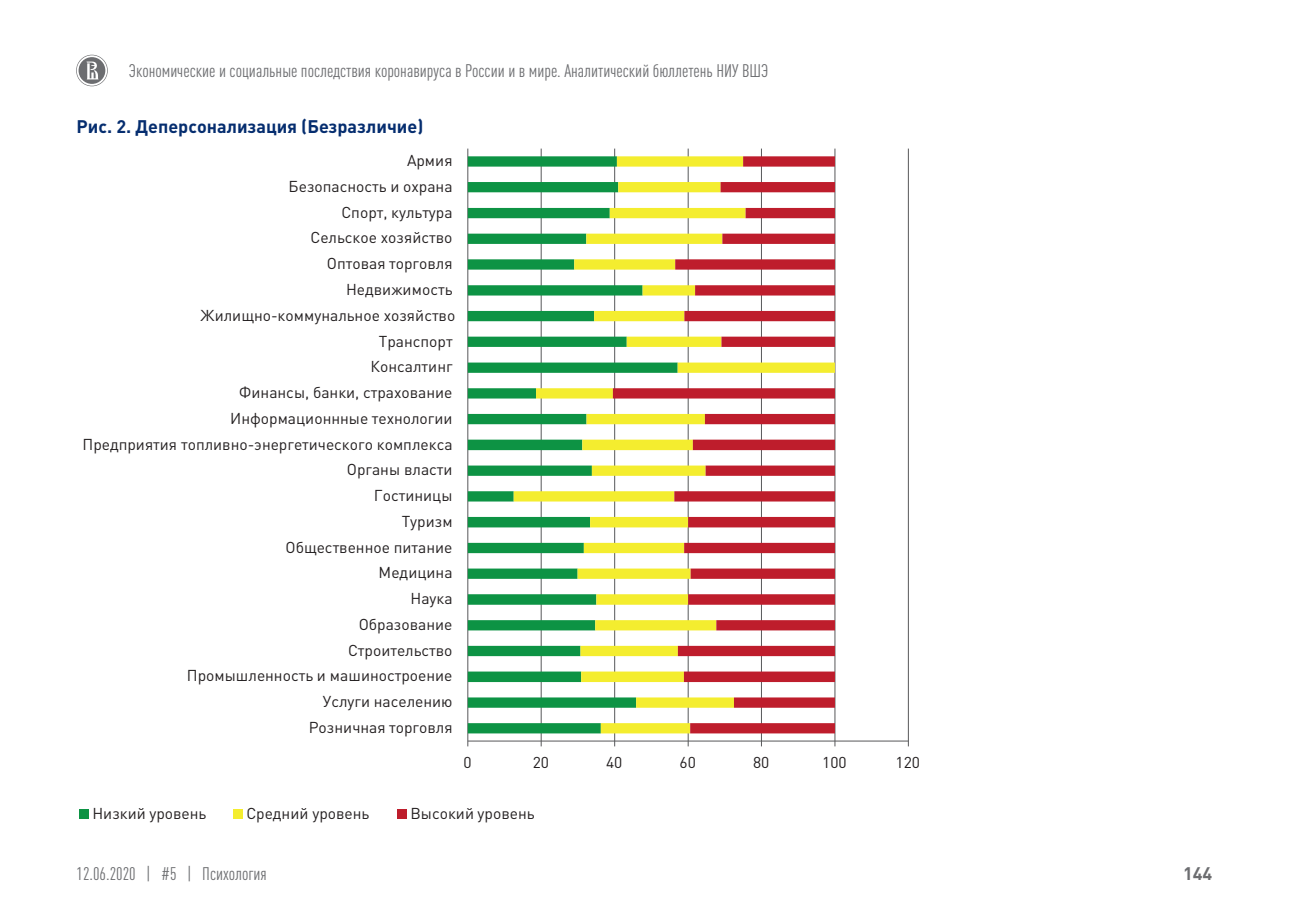
<style>
.page{position:relative;width:1289px;height:919px;background:#fff}
.page>*{position:absolute;margin:0;border:0;box-sizing:border-box;transform-origin:0 0}
.t1{font:condensed 18px "DIN Pro";color:#6c6d70}
.ПОД_заг_3{font:700 18px "DIN Pro";color:#052d6f}
.t2{font:700 18px "DIN Pro";color:#6c6d70}
.t3{font:15.6px "DIN Pro";color:#231f20}
</style>
<div class="page">
<svg style="left:76px;top:55px;width:32px;height:31px"></svg>
<svg style="left:77px;top:55px;width:30px;height:31px"></svg>
<svg style="left:79px;top:57px;width:26px;height:27px"></svg>
<hr style="left:908px;top:148px;width:1px;height:598px;background:#57585a">
<hr style="left:834px;top:148px;width:1px;height:598px;background:#57585a">
<hr style="left:761px;top:148px;width:1px;height:598px;background:#57585a">
<hr style="left:687px;top:148px;width:1px;height:598px;background:#57585a">
<hr style="left:614px;top:148px;width:1px;height:598px;background:#57585a">
<hr style="left:541px;top:148px;width:1px;height:598px;background:#57585a">
<hr style="left:467px;top:148px;width:1px;height:598px;background:#57585a">
<svg style="left:468px;top:156px;width:45px;height:577px"></svg>
<svg style="left:513px;top:156px;width:100px;height:577px"></svg>
<svg style="left:613px;top:156px;width:222px;height:577px"></svg>
<div style="left:79px;top:809px;width:9px;height:9px;background:#0d9344"></div>
<div style="left:233px;top:809px;width:9px;height:9px;background:#f4ed2f"></div>
<div style="left:397px;top:809px;width:9px;height:9px;background:#be1d2c"></div>
<hr style="left:468px;top:740px;width:440px;height:1px;background:#57585a">
<p class="t1" style="left:129px;top:58px;width:641px">Экономические и социальные последствия коронавируса в России и в мире. Аналитический бюллетень НИУ ВШЭ</p>
<p class="ПОД_заг_3" style="left:77px;top:114px;width:348px">Рис. 2. Деперсонализация (Безразличие)</p>
<p class="t3" style="left:407px;top:148px;width:47px">Армия</p>
<p class="t3" style="left:288px;top:174px;width:165px">Безопасность и охрана</p>
<p class="t3" style="left:341px;top:200px;width:113px">Спорт, культура</p>
<p class="t3" style="left:310px;top:225px;width:144px">Сельское хозяйство</p>
<p class="t3" style="left:327px;top:251px;width:127px">Оптовая торговля</p>
<p class="t3" style="left:346px;top:277px;width:108px">Недвижимость</p>
<p class="t3" style="left:200px;top:303px;width:256px">Жилищно-коммунальное хозяйство</p>
<p class="t3" style="left:379px;top:328px;width:75px">Транспорт</p>
<p class="t3" style="left:370px;top:354px;width:83px">Консалтинг</p>
<p class="t3" style="left:239px;top:380px;width:215px">Финансы, банки, страхование</p>
<p class="t3" style="left:230px;top:406px;width:224px">Информационнные технологии</p>
<p class="t3" style="left:82px;top:431px;width:371px">Предприятия топливно-энергетического комплекса</p>
<p class="t3" style="left:347px;top:457px;width:107px">Органы власти</p>
<p class="t3" style="left:374px;top:483px;width:80px">Гостиницы</p>
<p class="t3" style="left:402px;top:509px;width:52px">Туризм</p>
<p class="t3" style="left:285px;top:534px;width:168px">Общественное питание</p>
<p class="t3" style="left:378px;top:560px;width:75px">Медицина</p>
<p class="t3" style="left:410px;top:586px;width:44px">Наука</p>
<p class="t3" style="left:359px;top:612px;width:95px">Образование</p>
<p class="t3" style="left:348px;top:637px;width:106px">Строительство</p>
<p class="t3" style="left:187px;top:663px;width:267px">Промышленность и машиностроение</p>
<p class="t3" style="left:323px;top:689px;width:131px">Услуги населению</p>
<p class="t3" style="left:309px;top:715px;width:145px">Розничная торговля</p>
<p class="t3" style="left:463px;top:749px;width:10px">0</p>
<p class="t3" style="left:532px;top:749px;width:18px">20</p>
<p class="t3" style="left:606px;top:749px;width:18px">40</p>
<p class="t3" style="left:679px;top:749px;width:18px">60</p>
<p class="t3" style="left:753px;top:749px;width:18px">80</p>
<p class="t3" style="left:822px;top:749px;width:26px">100</p>
<p class="t3" style="left:895px;top:749px;width:26px">120</p>
<p class="t3" style="left:92px;top:801px;width:116px">Низкий уровень</p>
<p class="t3" style="left:246px;top:801px;width:125px">Средний уровень</p>
<p class="t3" style="left:410px;top:801px;width:126px">Высокий уровень</p>
<p class="t1" style="left:77px;top:860px;width:192px">12.06.2020 | #5 | Психология</p>
<p class="t2" style="left:1182px;top:861px;width:31px">144</p>
</div>
